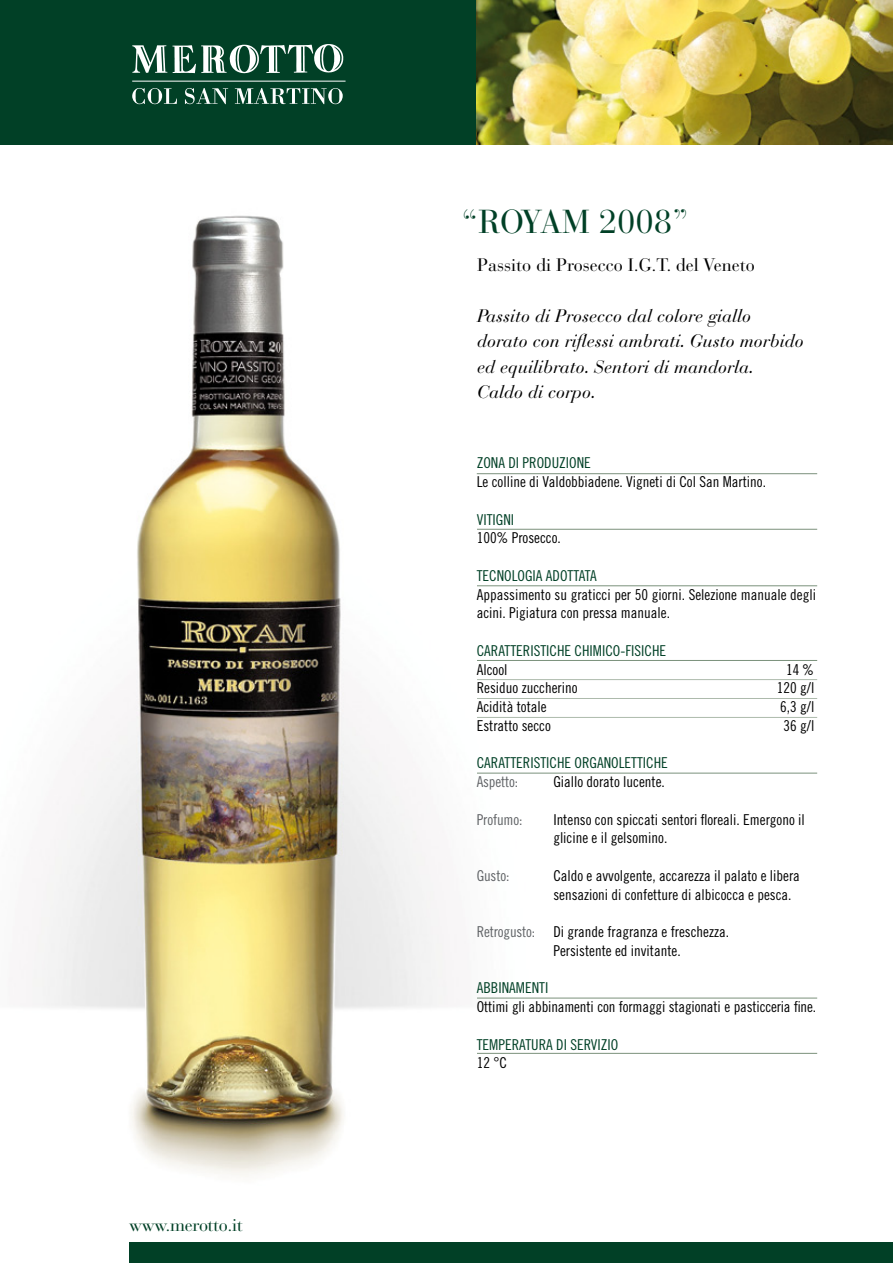
<style>
.page{position:relative;width:893px;height:1263px;background:#fff}
.page>*{position:absolute;margin:0;border:0;box-sizing:border-box;transform-origin:0 0}
.t1{font:33px "Bauer Bodoni Std";color:#014026}
.t2{font:italic 18px/25.5px "Bauer Bodoni Std";color:#000}
.t3{font:18px "Bauer Bodoni Std";color:#000}
.t4{font:18px "Bauer Bodoni Std";letter-spacing:-.02em;color:#014026}
.t5{font:15px/18.8px "Trade Gothic LT Std Cn 18";color:#000}
.t6{font:15px "Trade Gothic LT Std Cn 18";color:#014026}
.t7{font:15px "Trade Gothic LT Std Cn 18";letter-spacing:-.01em;color:#606366}
.s1{color:#606366}
</style>
<div class="page">
<img style="left:32px;top:215px;width:529px;height:962px">
<div style="left:0;top:0;width:476px;height:145px;background:#014026"></div>
<svg style="left:132px;top:44px;width:211px;height:29px"></svg>
<svg style="left:132px;top:88px;width:211px;height:16px"></svg>
<hr style="left:132px;top:81px;width:214px;height:1px;background:#fff">
<div style="left:130px;top:1242px;width:763px;height:21px;background:#014026"></div>
<hr style="left:477px;top:473px;width:340px;height:1px;background:#7b917c">
<hr style="left:477px;top:529px;width:340px;height:1px;background:#7b917c">
<hr style="left:477px;top:585px;width:340px;height:1px;background:#7b917c">
<hr style="left:477px;top:998px;width:340px;height:1px;background:#7b917c">
<hr style="left:477px;top:1053px;width:340px;height:1px;background:#7b917c">
<hr style="left:477px;top:773px;width:340px;height:1px;background:#7b917c">
<hr style="left:477px;top:660px;width:340px;height:1px;background:#7b917c">
<hr style="left:477px;top:679px;width:340px;height:1px;background:#adbaac">
<hr style="left:477px;top:698px;width:340px;height:1px;background:#adbaac">
<hr style="left:477px;top:717px;width:340px;height:1px;background:#adbaac">
<img style="left:476px;top:0;width:417px;height:145px">
<p class="t4" style="left:129px;top:1214px;width:115px">www.merotto.it</p>
<h1 class="t1" style="left:462px;top:202px;width:229px">“ROYAM 2008”</h1>
<p class="t3" style="left:477px;top:254px;width:279px">Passito di Prosecco I.G.T. del Veneto</p>
<p class="t2" style="left:477px;top:303px;width:328px">Passito di Prosecco dal colore giallo dorato con riflessi ambrati. Gusto morbido ed equilibrato. Sentori di mandorla.<br>Caldo di corpo.</p>
<p class="t6" style="left:477px;top:454px;width:116px">ZONA DI PRODUZIONE</p>
<p class="t5" style="left:477px;top:472px;width:291px">Le colline di Valdobbiadene. Vigneti di Col San Martino.</p>
<p class="t6" style="left:477px;top:510px;width:39px">VITIGNI</p>
<p class="t5" style="left:477px;top:528px;width:86px">100% Prosecco.</p>
<p class="t6" style="left:477px;top:567px;width:121px">TECNOLOGIA ADOTTATA</p>
<p class="t5" style="left:477px;top:585px;width:341px">Appassimento su graticci per 50 giorni. Selezione manuale degli acini. Pigiatura con pressa manuale.</p>
<p class="t6" style="left:477px;top:642px;width:191px">CARATTERISTICHE CHIMICO-FISICHE</p>
<p class="t5" style="left:477px;top:660px;width:32px">Alcool</p>
<p class="t5" style="left:786px;top:660px;width:30px">14 %</p>
<p class="t5" style="left:477px;top:678px;width:102px">Residuo zuccherino</p>
<p class="t5" style="left:777px;top:678px;width:39px">120 g/l</p>
<p class="t5" style="left:477px;top:697px;width:71px">Acidità totale</p>
<p class="t5" style="left:780px;top:697px;width:36px">6,3 g/l</p>
<p class="t5" style="left:477px;top:716px;width:76px">Estratto secco</p>
<p class="t5" style="left:783px;top:716px;width:32px">36 g/l</p>
<p class="t6" style="left:477px;top:754px;width:193px">CARATTERISTICHE ORGANOLETTICHE</p>
<p class="t7" style="left:477px;top:773px;width:43px">Aspetto:</p>
<p class="t5" style="left:553px;top:772px;width:113px">Giallo dorato lucente.</p>
<p class="t7" style="left:477px;top:810px;width:47px">Profumo:</p>
<p class="t5" style="left:553px;top:810px;width:253px">Intenso con spiccati sentori floreali. Emergono il glicine e il gelsomino.</p>
<p class="t7" style="left:477px;top:867px;width:34px">Gusto:</p>
<p class="t5" style="left:553px;top:866px;width:248px">Caldo e avvolgente, accarezza il palato e libera sensazioni di confetture di albicocca e pesca.</p>
<p class="t5" style="left:553px;top:922px;width:177px;text-indent:-77px"><span class="s1">Retrogusto:</span> Di grande fragranza e freschezza.<br>Persistente ed invitante.</p>
<p class="t6" style="left:477px;top:979px;width:73px">ABBINAMENTI</p>
<p class="t5" style="left:477px;top:997px;width:341px">Ottimi gli abbinamenti con formaggi stagionati e pasticceria fine.</p>
<p class="t6" style="left:477px;top:1035px;width:143px">TEMPERATURA DI SERVIZIO</p>
<p class="t5" style="left:477px;top:1053px;width:32px">12 °C</p>
</div>
